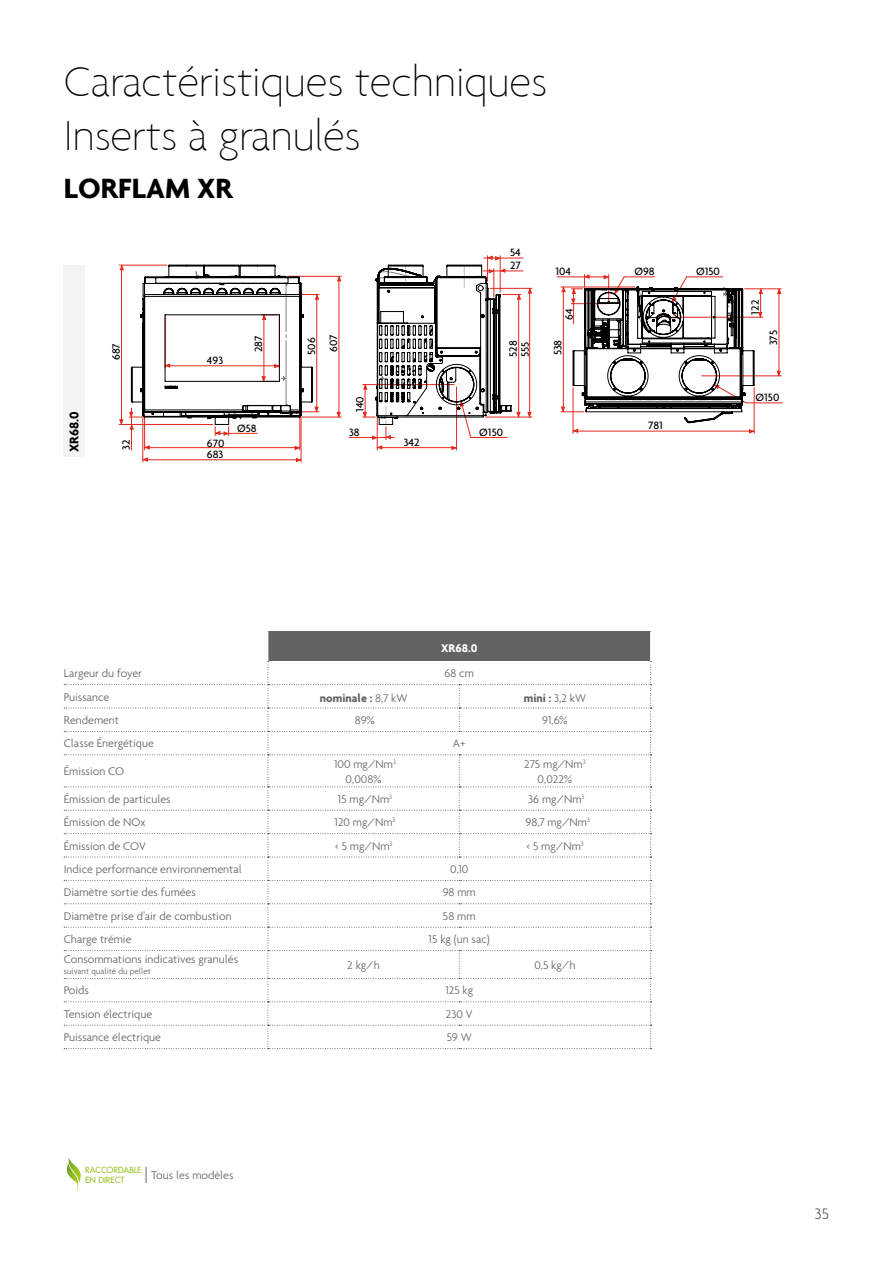
<style>
.page{position:relative;width:893px;height:1263px;background:#fff}
.page>*{position:absolute;margin:0;border:0;box-sizing:border-box;transform-origin:0 0}
.t1{font:100 45px/54px "Agenda";color:#000}
.t2{font:700 30px "Agenda";color:#000}
.t3{font:300 16.5px "Agenda";color:#646363}
.t4{font:700 13.5px "Agenda";color:#000}
.t5{font:300 12px/15px "Agenda";color:#646363;text-align:center}
.t6{font:700 12px "Agenda";color:#646363}
.t7{font:700 12px "Agenda";color:#fff}
.t8{font:500 11.4px/11.9px "Agenda";color:#000}
.t9{font:300 9px "Agenda";color:#646363}
.t10{font:8.25px/10.1px "Futura";color:#95c11f}
.s1{font-weight:300}
</style>
<div class="page">
<svg style="left:337px;top:412px;width:4px;height:5px"></svg>
<svg style="left:527px;top:412px;width:5px;height:5px"></svg>
<svg style="left:295px;top:445px;width:5px;height:5px"></svg>
<svg style="left:145px;top:445px;width:5px;height:5px"></svg>
<svg style="left:296px;top:458px;width:5px;height:4px"></svg>
<svg style="left:142px;top:457px;width:6px;height:5px"></svg>
<svg style="left:749px;top:429px;width:5px;height:4px"></svg>
<svg style="left:572px;top:429px;width:6px;height:4px"></svg>
<svg style="left:777px;top:371px;width:4px;height:5px"></svg>
<svg style="left:777px;top:288px;width:4px;height:6px"></svg>
<hr style="left:485px;top:417px;width:47px;height:1px;background:#e2281d">
<hr style="left:529px;top:288px;width:1px;height:129px;background:#e2281d">
<hr style="left:483px;top:271px;width:40px;height:1px;background:#e2281d">
<hr style="left:484px;top:258px;width:39px;height:1px;background:#e2281d">
<hr style="left:490px;top:288px;width:42px;height:1px;background:#e2281d">
<hr style="left:349px;top:437px;width:45px;height:1px;background:#e2281d">
<hr style="left:754px;top:388px;width:1px;height:45px;background:#e2281d">
<hr style="left:573px;top:388px;width:1px;height:45px;background:#e2281d">
<hr style="left:573px;top:431px;width:181px;height:1px;background:#e2281d">
<hr style="left:301px;top:418px;width:1px;height:44px;background:#e2281d">
<hr style="left:143px;top:418px;width:1px;height:44px;background:#e2281d">
<hr style="left:143px;top:459px;width:158px;height:1px;background:#e2281d">
<hr style="left:746px;top:403px;width:36px;height:1px;background:#e2281d">
<hr style="left:300px;top:414px;width:1px;height:36px;background:#e2281d">
<hr style="left:144px;top:414px;width:1px;height:36px;background:#e2281d">
<hr style="left:145px;top:447px;width:155px;height:1px;background:#e2281d">
<hr style="left:702px;top:376px;width:79px;height:1px;background:#e2281d">
<hr style="left:302px;top:417px;width:39px;height:1px;background:#e2281d">
<hr style="left:339px;top:276px;width:1px;height:141px;background:#e2281d">
<hr style="left:557px;top:277px;width:51px;height:1px;background:#e2281d">
<hr style="left:745px;top:289px;width:36px;height:1px;background:#e2281d">
<hr style="left:779px;top:289px;width:1px;height:87px;background:#e2281d">
<hr style="left:288px;top:276px;width:53px;height:1px;background:#e2281d">
<hr style="left:131px;top:408px;width:1px;height:42px;background:#e2281d">
<svg style="left:119px;top:265px;width:200px;height:171px"></svg>
<svg style="left:561px;top:274px;width:202px;height:149px"></svg>
<svg style="left:363px;top:256px;width:158px;height:194px"></svg>
<div style="left:64px;top:265px;width:21px;height:191px;background:#f4f4f4"></div>
<div style="left:268px;top:631px;width:383px;height:30px;background:#646363"></div>
<hr style="left:650px;top:631px;width:1px;height:30px;background:#fff">
<svg style="left:64px;top:661px;width:588px;height:388px"></svg>
<svg style="left:67px;top:1157px;width:14px;height:33px"></svg>
<svg style="left:146px;top:1166px;width:1px;height:17px"></svg>
<h1 class="t1" style="left:64px;top:54px;width:485px">Caractéristiques techniques<br>Inserts à granulés</h1>
<h2 class="t2" style="left:64px;top:170px;width:171px">LORFLAM XR</h2>
<p class="t4" style="left:66px;top:452px;width:42px;rotate:-90deg">XR68.0</p>
<p class="t8" style="left:110px;top:360px;width:18px;rotate:-90deg">687</p>
<p class="t8" style="left:120px;top:450px;width:12px;rotate:-90deg">32</p>
<p class="t8" style="left:207px;top:354px;width:18px">493</p>
<p class="t8" style="left:252px;top:352px;width:18px;rotate:-90deg">287</p>
<p class="t8" style="left:207px;top:437px;width:19px">670</p>
<p class="t8" style="left:207px;top:448px;width:18px">683</p>
<p class="t8" style="left:237px;top:422px;width:21px">Ø58</p>
<p class="t8" style="left:305px;top:355px;width:19px;rotate:-90deg">506</p>
<p class="t8" style="left:327px;top:352px;width:19px;rotate:-90deg">607</p>
<p class="t8" style="left:353px;top:412px;width:17px;rotate:-90deg">140</p>
<p class="t8" style="left:349px;top:426px;width:12px">38</p>
<p class="t8" style="left:404px;top:436px;width:18px">342</p>
<p class="t8" style="left:510px;top:246px;width:12px;line-height:12.9px">54<br>27</p>
<p class="t8" style="left:507px;top:357px;width:18px;rotate:-90deg">528<br>555</p>
<p class="t8" style="left:555px;top:265px;width:17px">104</p>
<p class="t8" style="left:563px;top:320px;width:13px;rotate:-90deg">64</p>
<p class="t8" style="left:552px;top:355px;width:17px;rotate:-90deg">538</p>
<p class="t8" style="left:479px;top:426px;width:25px">Ø150</p>
<p class="t8" style="left:634px;top:265px;width:22px">Ø98</p>
<p class="t8" style="left:696px;top:265px;width:25px">Ø150</p>
<p class="t8" style="left:648px;top:419px;width:16px">781</p>
<p class="t8" style="left:749px;top:314px;width:16px;rotate:-90deg">122</p>
<p class="t8" style="left:767px;top:345px;width:17px;rotate:-90deg">375</p>
<p class="t8" style="left:755px;top:391px;width:25px">Ø150</p>
<p class="t7" style="left:441px;top:641px;width:38px">XR68.0</p>
<p class="t5" style="left:64px;top:666px;width:80px">Largeur du foyer</p>
<p class="t5" style="left:445px;top:666px;width:31px">68 cm</p>
<p class="t5" style="left:64px;top:689px;width:47px">Puissance</p>
<p class="t6" style="left:320px;top:691px;width:89px">nominale : <span class="s1">8,7 kW</span></p>
<p class="t6" style="left:524px;top:691px;width:64px">mini : <span class="s1">3,2 kW</span></p>
<p class="t5" style="left:64px;top:712px;width:57px">Rendement</p>
<p class="t5" style="left:355px;top:712px;width:22px">89%</p>
<p class="t5" style="left:542px;top:712px;width:27px">91,6%</p>
<p class="t5" style="left:64px;top:736px;width:92px">Classe Énergétique</p>
<p class="t5" style="left:453px;top:736px;width:14px">A+</p>
<p class="t5" style="left:64px;top:763px;width:62px">Émission CO</p>
<p class="t5" style="left:334px;top:756px;width:63px">100 mg/Nm<sup>3<br></sup>0,008%</p>
<p class="t5" style="left:524px;top:756px;width:63px">275 mg/Nm<sup>3<br></sup>0,022%</p>
<p class="t5" style="left:64px;top:791px;width:108px">Émission de particules</p>
<p class="t5" style="left:338px;top:791px;width:56px">15 mg/Nm<sup>3</sup></p>
<p class="t5" style="left:528px;top:791px;width:58px">36 mg/Nm<sup>3</sup></p>
<p class="t5" style="left:64px;top:815px;width:84px">Émission de NOx</p>
<p class="t5" style="left:335px;top:815px;width:62px">120 mg/Nm<sup>3</sup></p>
<p class="t5" style="left:526px;top:815px;width:66px">98,7 mg/Nm<sup>3</sup></p>
<p class="t5" style="left:64px;top:838px;width:84px">Émission de COV</p>
<p class="t5" style="left:335px;top:838px;width:59px">&lt; 5 mg/Nm<sup>3</sup></p>
<p class="t5" style="left:526px;top:838px;width:59px">&lt; 5 mg/Nm<sup>3</sup></p>
<p class="t5" style="left:64px;top:861px;width:180px">Indice performance environnemental</p>
<p class="t5" style="left:450px;top:861px;width:20px">0,10</p>
<p class="t5" style="left:64px;top:885px;width:134px">Diamètre sortie des fumées</p>
<p class="t5" style="left:443px;top:885px;width:35px">98 mm</p>
<p class="t5" style="left:64px;top:908px;width:169px">Diamètre prise d’air de combustion</p>
<p class="t5" style="left:443px;top:908px;width:34px">58 mm</p>
<p class="t5" style="left:64px;top:932px;width:69px">Charge trémie</p>
<p class="t5" style="left:429px;top:932px;width:63px">15 kg (un sac)</p>
<p class="t5" style="left:64px;top:952px;width:176px">Consommations indicatives granulés</p>
<p class="t9" style="left:64px;top:966px;width:89px">suivant qualité du pellet</p>
<p class="t5" style="left:347px;top:957px;width:34px">2 kg/h</p>
<p class="t5" style="left:534px;top:957px;width:43px">0,5 kg/h</p>
<p class="t5" style="left:64px;top:983px;width:27px">Poids</p>
<p class="t5" style="left:445px;top:983px;width:29px">125 kg</p>
<p class="t5" style="left:64px;top:1006px;width:90px">Tension électrique</p>
<p class="t5" style="left:446px;top:1006px;width:28px">230 V</p>
<p class="t5" style="left:64px;top:1030px;width:99px">Puissance électrique</p>
<p class="t5" style="left:447px;top:1030px;width:27px">59 W</p>
<p class="t10" style="left:85px;top:1165px;width:58px">RACCORDABLE<br>EN DIRECT</p>
<p class="t5" style="left:151px;top:1167px;width:84px">Tous les modèles</p>
<h3 class="t3" style="left:815px;top:1204px;width:16px">35</h3>
</div>
